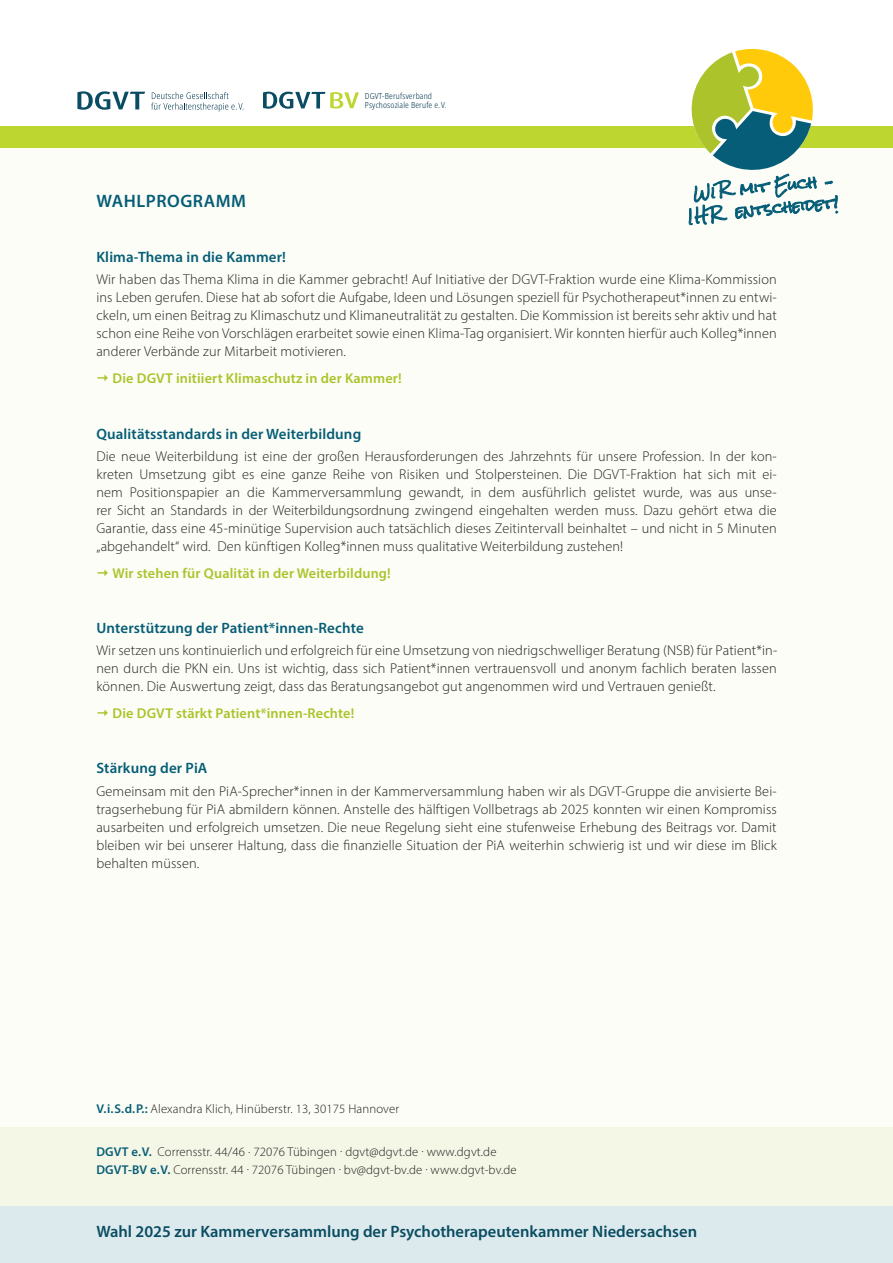
<style>
.page{position:relative;width:893px;height:1263px;background:#fff}
.page>*{position:absolute;margin:0;border:0;box-sizing:border-box;transform-origin:0 0}
.Überschrift_Infokast{font:600 18px "Myriad Pro";letter-spacing:.03em;color:#065d77}
.t1{font:600 16.5px "Myriad Pro";color:#0a4c61}
.Überschrift_Infokast-2{font:600 15px "Myriad Pro";letter-spacing:.01em;color:#065d77}
.Fließtext_9_5_pt___1{font:600 15px "Myriad Pro";letter-spacing:.01em;color:#065d77}
.Fließtext_9_5_pt___1-2{font:300 14.25px/18px "Myriad Pro";letter-spacing:.01em;color:#231f20;text-align:justify}
.Fließtext_9_5_pt___1-3{font:600 14.25px "Myriad Pro";letter-spacing:.01em;color:#acc32b}
.Fließtext_9_5_pt___1-4{font:300 12.75px "Myriad Pro";letter-spacing:.01em;color:#231f20}
.t2{font:300 condensed 8.4px/9.8px "Noto Sans";letter-spacing:.02em;color:#00364d}
.s1{font-weight:600;color:#065d77}
</style>
<div class="page">
<div style="left:0;top:1199px;width:893px;height:64px;background:#dceaee"></div>
<div style="left:0;top:142px;width:893px;height:1063px;background:#fbfdf6"></div>
<div style="left:0;top:1127px;width:893px;height:78px;background:#f4f7e6"></div>
<div style="left:0;top:126px;width:893px;height:22px;background:#bed630"></div>
<svg style="left:263px;top:92px;width:96px;height:17px"></svg>
<svg style="left:77px;top:91px;width:68px;height:19px"></svg>
<svg style="left:151px;top:92px;width:93px;height:20px"></svg>
<svg style="left:688px;top:48px;width:150px;height:177px"></svg>
<p class="Überschrift_Infokast" style="left:97px;top:190px;width:151px">WAHLPROGRAMM</p>
<p class="t2" style="left:365px;top:91px;width:83px">DGVT-Berufsverband<br>Psychosoziale Berufe e.V.</p>
<p class="Überschrift_Infokast-2" style="left:96px;top:248px;width:191px">Klima-Thema in die Kammer!</p>
<p class="Fließtext_9_5_pt___1-2" style="left:96px;top:270px;width:682px">Wir haben das Thema Klima in die Kammer gebracht! Auf Initiative der DGVT-Fraktion wurde eine Klima-Kommission ins Leben gerufen. Diese hat ab sofort die Aufgabe, Ideen und Lösungen speziell für Psychotherapeut*innen zu entwi&shy;ckeln, um einen Beitrag zu Klimaschutz und Klimaneutralität zu gestalten. Die Kommission ist bereits sehr aktiv und hat schon eine Reihe von Vorschlägen erarbeitet sowie einen Klima-Tag organisiert. Wir konnten hierfür auch Kolleg*innen anderer Verbände zur Mitarbeit motivieren.</p>
<p class="Fließtext_9_5_pt___1-3" style="left:112px;top:370px;width:291px">Die DGVT initiiert Klimaschutz in der Kammer!</p>
<p class="Überschrift_Infokast-2" style="left:96px;top:424px;width:266px">Qualitätsstandards in der Weiterbildung</p>
<p class="Fließtext_9_5_pt___1-2" style="left:96px;top:447px;width:682px">Die neue Weiterbildung ist eine der großen Herausforderungen des Jahrzehnts für unsere Profession. In der kon&shy;kreten Umsetzung gibt es eine ganze Reihe von Risiken und Stolpersteinen. Die DGVT-Fraktion hat sich mit ei&shy;nem Positionspapier an die Kammerversammlung gewandt, in dem ausführlich gelistet wurde, was aus unse&shy;rer Sicht an Standards in der Weiterbildungsordnung zwingend eingehalten werden muss. Dazu gehört etwa die Garantie, dass eine 45-minütige Supervision auch tatsächlich dieses Zeitintervall beinhaltet – und nicht in 5 Minuten „abgehandelt“ wird. Den künftigen Kolleg*innen muss qualitative Weiterbildung zustehen!</p>
<p class="Fließtext_9_5_pt___1-3" style="left:112px;top:564px;width:280px">Wir stehen für Qualität in der Weiterbildung!</p>
<p class="Fließtext_9_5_pt___1" style="left:96px;top:618px;width:269px">Unterstützung der Patient*innen-Rechte</p>
<p class="Fließtext_9_5_pt___1-2" style="left:96px;top:642px;width:682px">Wir setzen uns kontinuierlich und erfolgreich für eine Umsetzung von niedrigschwelliger Beratung (NSB) für Patient*in&shy;nen durch die PKN ein. Uns ist wichtig, dass sich Patient*innen vertrauensvoll und anonym fachlich beraten lassen können. Die Auswertung zeigt, dass das Beratungsangebot gut angenommen wird und Vertrauen genießt.</p>
<p class="Fließtext_9_5_pt___1-3" style="left:112px;top:704px;width:243px">Die DGVT stärkt Patient*innen-Rechte!</p>
<p class="Überschrift_Infokast-2" style="left:96px;top:759px;width:113px">Stärkung der PiA</p>
<p class="Fließtext_9_5_pt___1-2" style="left:96px;top:782px;width:682px">Gemeinsam mit den PiA-Sprecher*innen in der Kammerversammlung haben wir als DGVT-Gruppe die anvisierte Bei&shy;tragserhebung für PiA abmildern können. Anstelle des hälftigen Vollbetrags ab 2025 konnten wir einen Kompromiss ausarbeiten und erfolgreich umsetzen. Die neue Regelung sieht eine stufenweise Erhebung des Beitrags vor. Damit bleiben wir bei unserer Haltung, dass die finanzielle Situation der PiA weiterhin schwierig ist und wir diese im Blick behalten müssen.</p>
<p class="Fließtext_9_5_pt___1-4" style="left:96px;top:1101px;width:304px"><span class="s1">V.i.S.d.P.:</span> Alexandra Klich, Hinüberstr. 13, 30175 Hannover</p>
<p class="Fließtext_9_5_pt___1-4" style="left:96px;top:1144px;width:402px"><span class="s1">DGVT e.V.</span> Corrensstr. 44/46 . 72076 Tübingen . dgvt@dgvt.de . www.dgvt.de</p>
<p class="Fließtext_9_5_pt___1-4" style="left:96px;top:1162px;width:422px"><span class="s1">DGVT-BV e.V.</span> Corrensstr. 44 . 72076 Tübingen . bv@dgvt-bv.de . www.dgvt-bv.de</p>
<p class="t1" style="left:96px;top:1221px;width:602px">Wahl 2025 zur Kammerversammlung der Psychotherapeutenkammer Niedersachsen</p>
</div>
